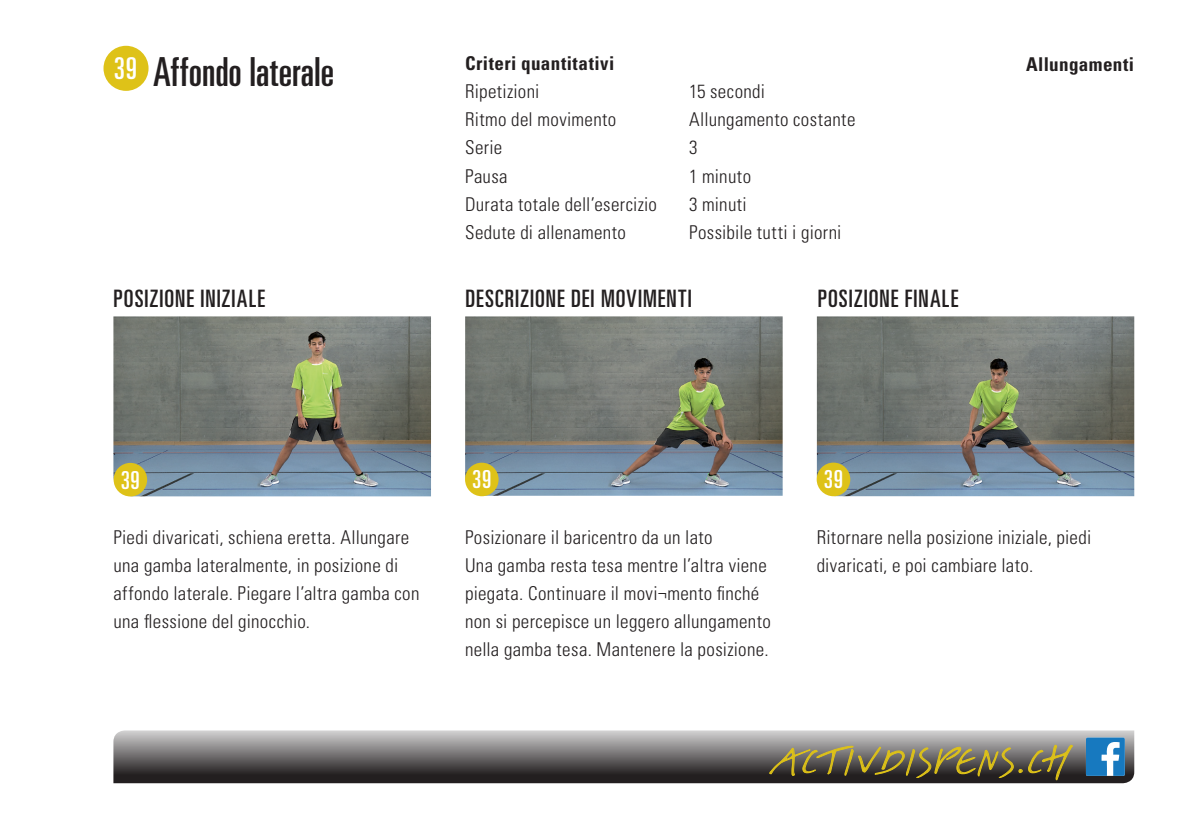
<style>
.page{position:relative;width:1191px;height:840px;background:#fff}
.page>*{position:absolute;margin:0;border:0;box-sizing:border-box;transform-origin:0 0}
.t1{font:ultra-condensed 40px "Univers LT Std";color:#231f20}
.t2{font:35.2px "Linotype Belle";letter-spacing:-.02em;color:#dec218}
.t3{font:ultra-condensed 30px "Univers LT Std";color:#fff}
.t4{font:ultra-condensed 24.8px "Univers LT Std";color:#fff}
.t5{font:ultra-condensed 24px "Univers LT Std";letter-spacing:.045em;color:#231f20}
.t6{font:300 condensed 19px/28px "Univers LT Std";letter-spacing:.02em;color:#231f20}
.t7{font:700 condensed 19px "Univers LT Std";letter-spacing:.025em;color:#231f20}
</style>
<div class="page">
<svg style="left:113px;top:730px;width:1021px;height:52px;background:#767475"></svg>
<svg style="left:768px;top:740px;width:306px;height:40px;background:#706a55"></svg>
<svg style="left:1086px;top:737px;width:38px;height:38px"></svg>
<img style="left:465px;top:316px;width:317px;height:179px">
<div style="left:465px;top:462px;width:33px;height:34px;background:#dec218;border-radius:50%"></div>
<img style="left:817px;top:316px;width:317px;height:180px">
<div style="left:816px;top:462px;width:34px;height:34px;background:#dec218;border-radius:50%"></div>
<div style="left:103px;top:46px;width:45px;height:45px;background:#dec218;border-radius:50%"></div>
<img style="left:113px;top:316px;width:318px;height:180px">
<div style="left:114px;top:462px;width:33px;height:34px;background:#dec218;border-radius:50%"></div>
<h3 class="t3" style="left:114px;top:51px;width:25px">39</h3>
<h1 class="t1" style="left:153px;top:49px;width:182px">Affondo laterale</h1>
<p class="t7" style="left:465px;top:52px;width:151px">Criteri quantitativi</p>
<p class="t6" style="left:465px;top:78px;width:76px">Ripetizioni</p>
<p class="t6" style="left:689px;top:78px;width:77px">15 secondi</p>
<p class="t6" style="left:465px;top:106px;width:153px">Ritmo del movimento</p>
<p class="t6" style="left:689px;top:106px;width:168px">Allungamento costante</p>
<p class="t6" style="left:465px;top:134px;width:39px">Serie</p>
<p class="t6" style="left:689px;top:134px;width:10px">3</p>
<p class="t6" style="left:465px;top:162px;width:44px">Pausa</p>
<p class="t6" style="left:689px;top:162px;width:63px">1 minuto</p>
<p class="t6" style="left:465px;top:190px;width:193px">Durata totale dell’esercizio</p>
<p class="t6" style="left:689px;top:190px;width:59px">3 minuti</p>
<p class="t6" style="left:465px;top:218px;width:162px">Sedute di allenamento</p>
<p class="t6" style="left:689px;top:218px;width:154px">Possibile tutti i giorni</p>
<p class="t5" style="left:113px;top:284px;width:153px">POSIZIONE INIZIALE</p>
<p class="t5" style="left:465px;top:284px;width:228px">DESCRIZIONE DEI MOVIMENTI</p>
<p class="t5" style="left:817px;top:284px;width:142px">POSIZIONE FINALE</p>
<h3 class="t4" style="left:121px;top:465px;width:21px">39</h3>
<h3 class="t4" style="left:472px;top:465px;width:21px">39</h3>
<h3 class="t4" style="left:823px;top:465px;width:21px">39</h3>
<p class="t7" style="left:1026px;top:52px;width:110px">Allungamenti</p>
<p class="t6" style="left:113px;top:523px;width:307px">Piedi divaricati, schiena eretta. Allungare una gamba lateralmente, in posizione di affondo laterale. Piegare l’altra gamba con una flessione del ginocchio.</p>
<p class="t6" style="left:465px;top:523px;width:307px">Posizionare il baricentro da un lato<br>Una gamba resta tesa mentre l’altra viene piegata. Continuare il movi¬mento finché non si percepisce un leggero allungamento nella gamba tesa. Mantenere la posizione.</p>
<p class="t6" style="left:816px;top:523px;width:276px">Ritornare nella posizione iniziale, piedi divaricati, e poi cambiare lato.</p>
<h2 class="t2" style="left:770px;top:744px;width:305px">activdispens.ch</h2>
</div>
